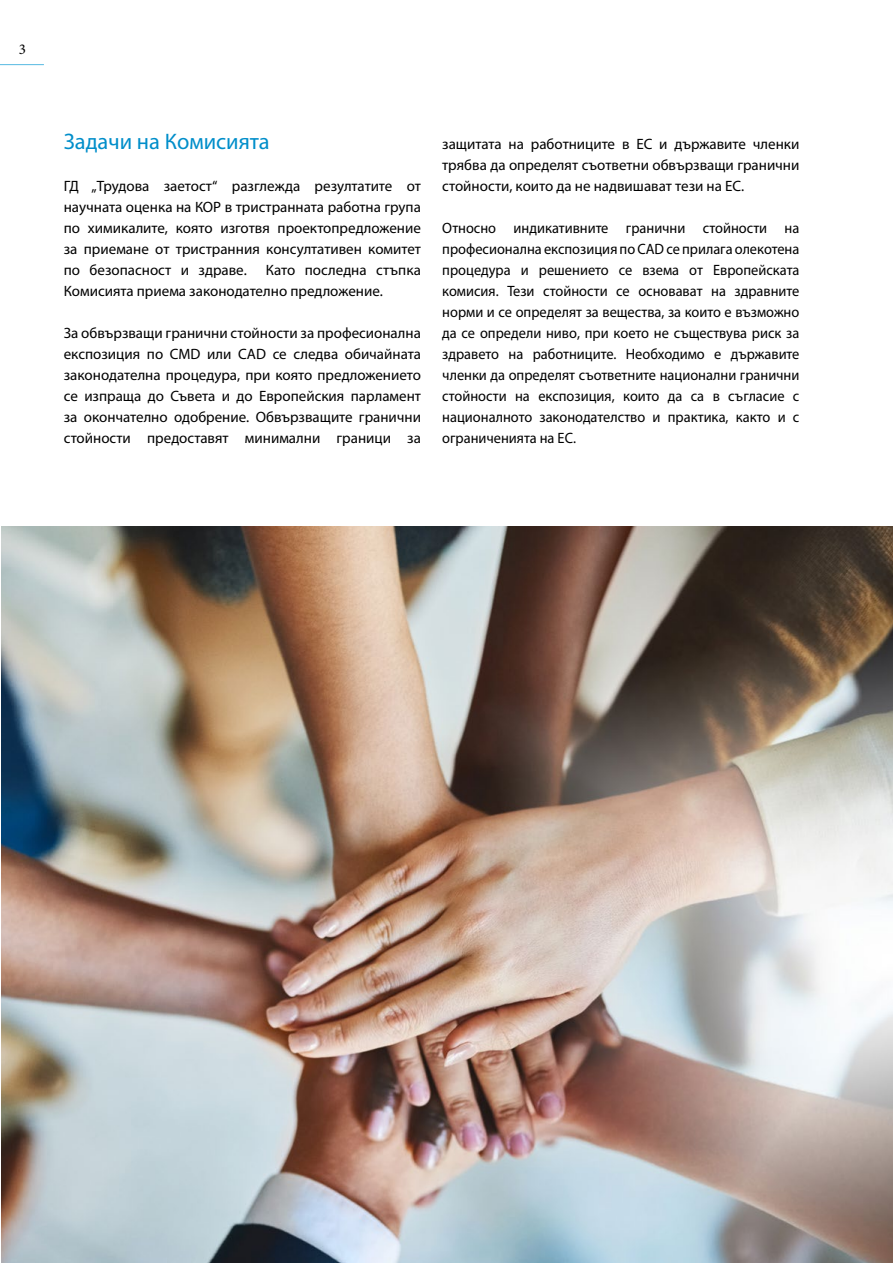
<style>
.page{position:relative;width:893px;height:1263px;background:#fff}
.page>*{position:absolute;margin:0;border:0;box-sizing:border-box;transform-origin:0 0}
.t1{font:22.5px "Myriad Pro";color:#008eca}
.t2{font:15px/21px "Myriad Pro";color:#000;text-align:justify}
.t3{font:15px/21px "Myriad Pro";color:#000;text-align:justify;scale:.96 1}
.t4{font:15px "Minion Pro";color:#000}
</style>
<div class="page">
<hr style="left:0;top:64px;width:44px;height:1px;background:#56b9e2">
<img style="left:1px;top:527px;width:892px;height:736px">
<p class="t4" style="left:19px;top:39px;width:9px">3</p>
<h1 class="t1" style="left:64px;top:127px;width:207px">Задачи на Комисията</h1>
<p class="t2" style="left:64px;top:175px;width:359px">ГД „Трудова заетост“ разглежда резултатите от научната оценка на КОР в тристранната работна група по химикалите, която изготвя проектопредложение за приемане от тристранния консултативен комитет по безопасност и здраве.</p>
<p class="t2" style="left:64px;top:259px;width:359px;text-indent:202px">Като последна стъпка<br>Комисията приема законодателно предложение.</p>
<p class="t2" style="left:64px;top:322px;width:359px">За обвързващи гранични стойности за професионална експозиция по CMD или CAD се следва обичайната законодателна процедура, при която предложението се изпраща до Съвета и до Европейския парламент за окончателно одобрение. Обвързващите гранични стойности предоставят минимални граници за</p>
<p class="t2" style="left:442px;top:133px;width:359px">защитата на работниците в ЕС и държавите членки трябва да определят съответни обвързващи гранични стойности, които да не надвишават тези на ЕС.</p>
<p class="t3" style="left:442px;top:217px;width:374px">Относно индикативните гранични стойности на професионална експозиция по CAD се прилага олекотена процедура и решението се взема от Европейската комисия. Тези стойности се основават на здравните норми и се определят за вещества, за които е възможно да се определи ниво, при което не съществува риск за здравето на работниците. Необходимо е държавите членки да определят съответните национални гранични стойности на експозиция, които да са в съгласие с националното законодателство и практика, както и с ограниченията на ЕС.</p>
</div>
